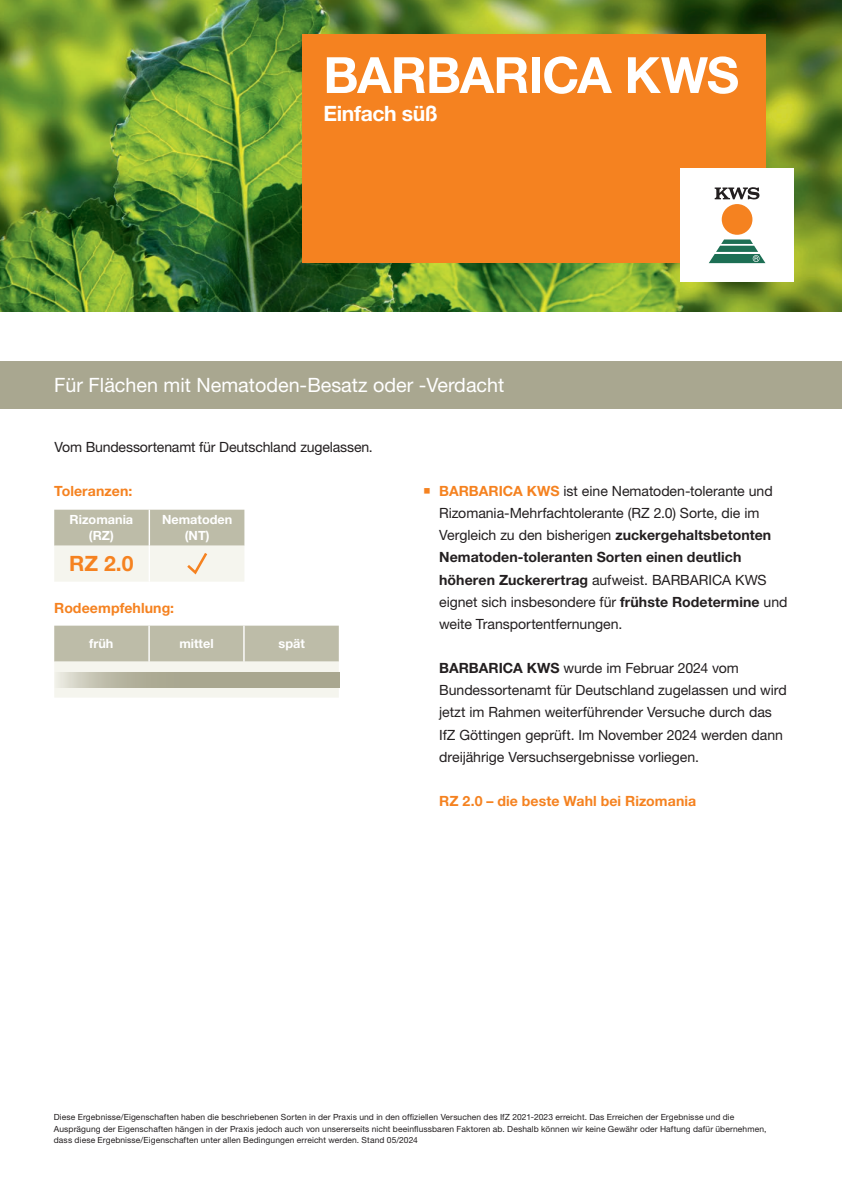
<style>
.page{position:relative;width:842px;height:1191px;background:#fff}
.page>*{position:absolute;margin:0;border:0;box-sizing:border-box;transform-origin:0 0}
.t1{font:700 50px "Helvetica Neue LT Pro";letter-spacing:-.02em;color:#fff}
.t2{font:700 21.1px "Helvetica Neue LT Pro";letter-spacing:-.015em;color:#fff}
.t3{font:700 21.1px "Helvetica Neue LT Pro";color:#f58220}
.t4{font:19.7px "Helvetica Neue LT Pro";color:#fff}
.t5{font:14.1px/22.1px "Helvetica Neue LT Pro";letter-spacing:-.005em;color:#231f20}
.t6{font:700 14.1px "Helvetica Neue LT Pro";letter-spacing:.005em;color:#f58220}
.t7{font:700 12.7px/15.5px "Helvetica Neue LT Pro";color:#fff;text-align:center}
.t8{font:8.5px/11.3px "Helvetica Neue LT Std";letter-spacing:.01em;color:#231f20}
.s1{font-weight:700;color:#f58220}
.s2{font-weight:700}
</style>
<div class="page">
<div style="left:0;top:361px;width:842px;height:47px;background:#a9a790"></div>
<svg style="left:54px;top:510px;width:190px;height:71px;background:#d9d8ca"></svg>
<svg style="left:54px;top:625px;width:285px;height:72px;background:#d1d1c1"></svg>
<hr style="left:148px;top:625px;width:2px;height:36px;background:#fff">
<hr style="left:243px;top:625px;width:2px;height:36px;background:#fff">
<svg style="left:54px;top:672px;width:285px;height:16px;background:#b2b19c"></svg>
<img style="left:0;top:0;width:429px;height:311px">
<img style="left:429px;top:0;width:413px;height:311px">
<div style="left:302px;top:34px;width:464px;height:228px;background:#f58220"></div>
<div style="left:680px;top:169px;width:114px;height:113px;background:#fff"></div>
<svg style="left:709px;top:239px;width:56px;height:24px"></svg>
<div style="left:722px;top:204px;width:30px;height:31px;background:#f58220;border-radius:50%"></div>
<svg style="left:715px;top:187px;width:45px;height:12px"></svg>
<h1 class="t1" style="left:323px;top:44px;width:417px">BARBARICA KWS</h1>
<h2 class="t2" style="left:323px;top:101px;width:116px">Einfach süß</h2>
<h3 class="t4" style="left:54px;top:372px;width:452px">Für Flächen mit Nematoden-Besatz oder -Verdacht</h3>
<p class="t5" style="left:54px;top:436px;width:320px">Vom Bundessortenamt für Deutschland zugelassen.</p>
<p class="t6" style="left:54px;top:482px;width:80px">Toleranzen:</p>
<p class="t7" style="left:70px;top:512px;width:65px">Rizomania (RZ)</p>
<p class="t7" style="left:162px;top:512px;width:72px">Nematoden (NT)</p>
<h2 class="t3" style="left:69px;top:550px;width:66px">RZ 2.0</h2>
<p class="t6" style="left:54px;top:599px;width:121px">Rodeempfehlung:</p>
<p class="t7" style="left:89px;top:635px;width:26px">früh</p>
<p class="t7" style="left:179px;top:635px;width:36px">mittel</p>
<p class="t7" style="left:279px;top:635px;width:28px">spät</p>
<p class="t5" style="left:439px;top:479px;width:350px"><span class="s1">BARBARICA KWS</span> ist eine Nematoden-tolerante und Rizomania-Mehrfachtolerante (RZ 2.0) Sorte, die im Vergleich zu den bisherigen <span class="s2">zuckergehaltsbetonten Nematoden-toleranten Sorten einen deutlich höheren Zuckerertrag</span> aufweist. BARBARICA KWS eignet sich insbesondere für <span class="s2">frühste Rodetermine</span> und weite Transportentfernungen.</p>
<p class="t5" style="left:439px;top:656px;width:349px"><span class="s2">BARBARICA KWS</span> wurde im Februar 2024 vom Bundessortenamt für Deutschland zugelassen und wird jetzt im Rahmen weiterführender Versuche durch das IfZ Göttingen geprüft. Im November 2024 werden dann dreijährige Versuchsergebnisse vorliegen.</p>
<p class="t6" style="left:439px;top:792px;width:259px">RZ 2.0 – die beste Wahl bei Rizomania</p>
<p class="t8" style="left:54px;top:1111px;width:714px">Diese Ergebnisse/Eigenschaften haben die beschriebenen Sorten in der Praxis und in den offiziellen Versuchen des IfZ 2021-2023 erreicht. Das Erreichen der Ergebnisse und die<br>Ausprägung der Eigenschaften hängen in der Praxis jedoch auch von unsererseits nicht beeinflussbaren Faktoren ab. Deshalb können wir keine Gewähr oder Haftung dafür übernehmen, dass diese Ergebnisse/Eigenschaften unter allen Bedingungen erreicht werden. Stand 05/2024</p>
</div>
